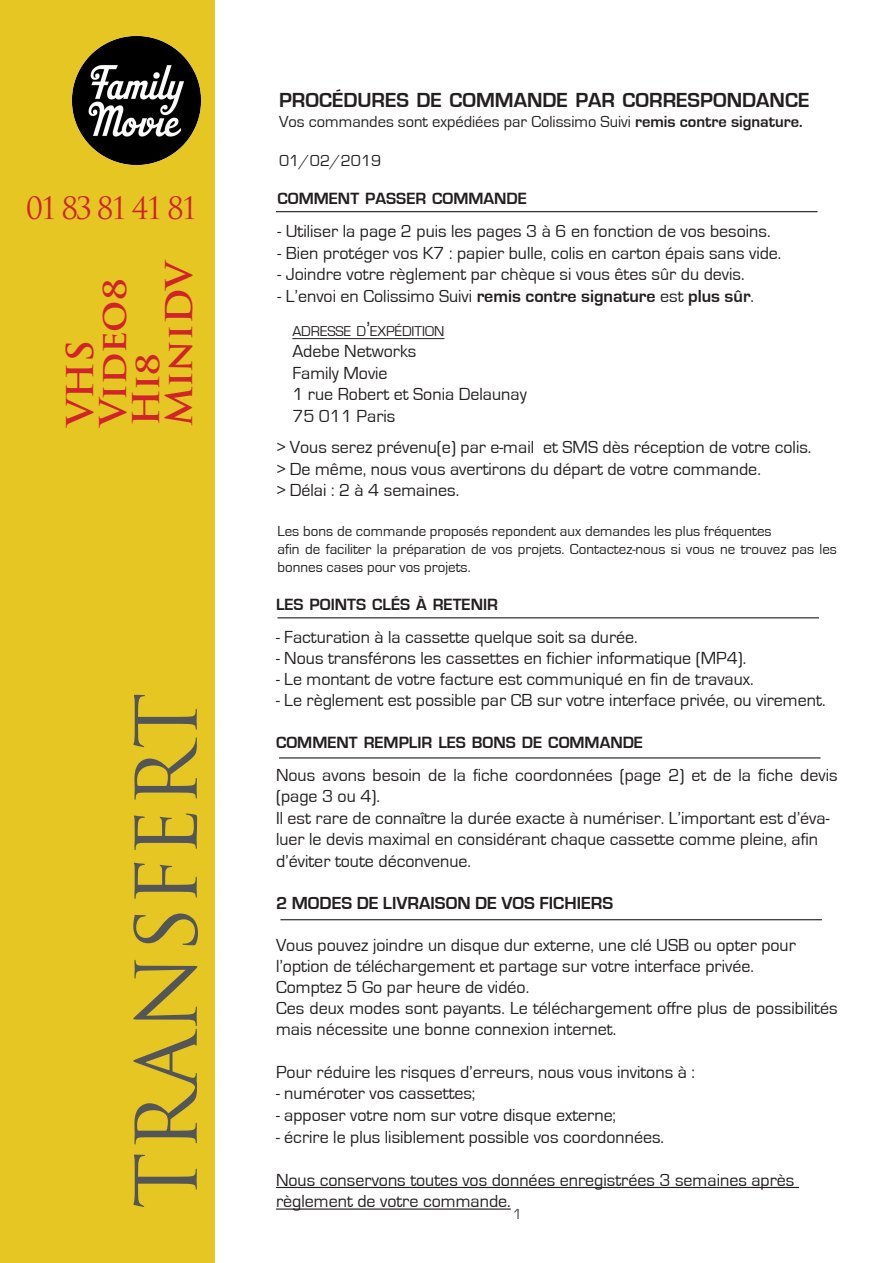
<style>
.page{position:relative;width:893px;height:1263px;background:#fff}
.page>*{position:absolute;margin:0;border:0;box-sizing:border-box;transform-origin:0 0}
.t1{font:82.5px "Trajan Pro";color:#545557}
.t2{font:700 36px "Trajan Pro";color:#d1232a;scale:1.05 1}
.t3{font:30px "Trajan Pro";letter-spacing:-.09em;color:#d1232a}
.t4{font:700 21px "Eurostile";color:#231f20}
.t5{font:18px/21px "Eurostile";color:#231f20}
.t6{font:700 18px "Eurostile";color:#231f20}
.t7{font:700 16.8px "Eurostile";color:#231f20}
.t8{font:16.5px "Eurostile";color:#231f20}
.t9{font:15px/18px "Eurostile";color:#231f20}
.t10{font:15px "Eurostile";color:#464748}
.t11{font:14.7px "Eurostile";color:#231f20}
.s1{font-weight:700}
.s2{font-size:21px}
</style>
<div class="page">
<div style="left:0;top:0;width:215px;height:1263px;background:#e5c622"></div>
<hr style="left:292px;top:338px;width:152px;height:1px;background:#231f20">
<hr style="left:276px;top:211px;width:542px;height:1px;background:#000">
<img style="left:72px;top:36px;width:128px;height:128px">
<hr style="left:276px;top:1187px;width:523px;height:1px;background:#231f20">
<hr style="left:276px;top:1208px;width:235px;height:1px;background:#231f20">
<hr style="left:279px;top:758px;width:541px;height:1px;background:#000">
<hr style="left:277px;top:618px;width:542px;height:1px;background:#000">
<hr style="left:280px;top:919px;width:542px;height:1px;background:#000">
<p class="t4" style="left:279px;top:89px;width:532px">PROCÉDURES DE COMMANDE PAR CORRESPONDANCE</p>
<p class="t8" style="left:279px;top:112px;width:525px">Vos commandes sont expédiées par Colissimo Suivi <span class="s1">remis contre signature.</span></p>
<p class="t8" style="left:279px;top:152px;width:104px">01/02/2019</p>
<p class="t3" style="left:26px;top:189px;width:173px">01 83 81 41 81</p>
<p class="t7" style="left:278px;top:189px;width:251px">COMMENT PASSER COMMANDE</p>
<p class="t5" style="left:278px;top:221px;width:495px">- Utiliser la page 2 puis les pages 3 à 6 en fonction de vos besoins.</p>
<p class="t5" style="left:278px;top:243px;width:505px">- Bien protéger vos K7 : papier bulle, colis en carton épais sans vide.</p>
<p class="t5" style="left:278px;top:264px;width:468px">- Joindre votre règlement par chèque si vous êtes sûr du devis.</p>
<p class="t5" style="left:278px;top:286px;width:478px">- L’envoi en Colissimo Suivi <span class="s1">remis contre signature</span> est <span class="s1">plus sûr</span>.</p>
<p class="t2" style="left:157px;top:426px;width:162px;rotate:-90deg">MiniDV</p>
<p class="t2" style="left:91px;top:426px;width:142px;rotate:-90deg">Video8</p>
<p class="t11" style="left:292px;top:323px;width:154px">ADRESSE D<span class="s2">’</span>EXPÉDITION</p>
<p class="t5" style="left:292px;top:341px;width:125px">Adebe Networks</p>
<p class="t5" style="left:292px;top:363px;width:97px">Family Movie</p>
<p class="t5" style="left:292px;top:384px;width:236px">1 rue Robert et Sonia Delaunay</p>
<p class="t5" style="left:292px;top:406px;width:105px">75 011 Paris</p>
<p class="t2" style="left:58px;top:426px;width:84px;rotate:-90deg">VHS</p>
<p class="t2" style="left:124px;top:426px;width:71px;rotate:-90deg">Hi8</p>
<p class="t1" style="left:114px;top:1209px;width:518px;rotate:-90deg">TRANSFERT</p>
<p class="t5" style="left:278px;top:437px;width:535px">&gt; Vous serez prévenu(e) par e-mail et SMS dès réception de votre colis.</p>
<p class="t5" style="left:278px;top:459px;width:485px">&gt; De même, nous vous avertirons du départ de votre commande.</p>
<p class="t5" style="left:278px;top:480px;width:183px">&gt; Délai : 2 à 4 semaines.</p>
<p class="t9" style="left:278px;top:522px;width:496px">Les bons de commande proposés repondent aux demandes les plus fréquentes</p>
<p class="t9" style="left:278px;top:540px;width:561px">afin de faciliter la préparation de vos projets. Contactez-nous si vous ne trouvez pas les bonnes cases pour vos projets.</p>
<p class="t7" style="left:276px;top:595px;width:223px">LES POINTS CLÉS À RETENIR</p>
<p class="t5" style="left:276px;top:627px;width:363px">- Facturation à la cassette quelque soit sa durée.</p>
<p class="t5" style="left:276px;top:648px;width:472px">- Nous transférons les cassettes en fichier informatique (MP4).</p>
<p class="t5" style="left:276px;top:669px;width:479px">- Le montant de votre facture est communiqué en fin de travaux.</p>
<p class="t5" style="left:276px;top:690px;width:551px">- Le règlement est possible par CB sur votre interface privée, ou virement.</p>
<p class="t7" style="left:276px;top:733px;width:368px">COMMENT REMPLIR LES BONS DE COMMANDE</p>
<p class="t5" style="left:276px;top:765px;width:563px">Nous avons besoin de la fiche coordonnées (page 2) et de la fiche devis (page 3 ou 4).</p>
<p class="t5" style="left:276px;top:807px;width:555px;line-height:21.6px">Il est rare de connaître la durée exacte à numériser. L’important est d’éva&shy;luer le devis maximal en considérant chaque cassette comme pleine, afin d’éviter toute déconvenue.</p>
<p class="t6" style="left:276px;top:893px;width:339px">2 MODES DE LIVRAISON DE VOS FICHIERS</p>
<p class="t5" style="left:276px;top:935px;width:521px">Vous pouvez joindre un disque dur externe, une clé USB ou opter pour</p>
<p class="t5" style="left:276px;top:956px;width:479px">l’option de téléchargement et partage sur votre interface privée.</p>
<p class="t5" style="left:276px;top:977px;width:255px">Comptez 5 Go par heure de vidéo.</p>
<p class="t5" style="left:276px;top:998px;width:563px">Ces deux modes sont payants. Le téléchargement offre plus de possibilités mais nécessite une bonne connexion internet.</p>
<p class="t5" style="left:276px;top:1062px;width:420px">Pour réduire les risques d’erreurs, nous vous invitons à :</p>
<p class="t5" style="left:276px;top:1083px;width:201px">- numéroter vos cassettes;</p>
<p class="t5" style="left:276px;top:1105px;width:341px">- apposer votre nom sur votre disque externe;</p>
<p class="t5" style="left:276px;top:1126px;width:390px">- écrire le plus lisiblement possible vos coordonnées.</p>
<p class="t5" style="left:276px;top:1170px;width:520px">Nous conservons toutes vos données enregistrées 3 semaines après</p>
<p class="t5" style="left:276px;top:1191px;width:236px">règlement de votre commande.</p>
<p class="t10" style="left:513px;top:1206px;width:11px">1</p>
</div>
